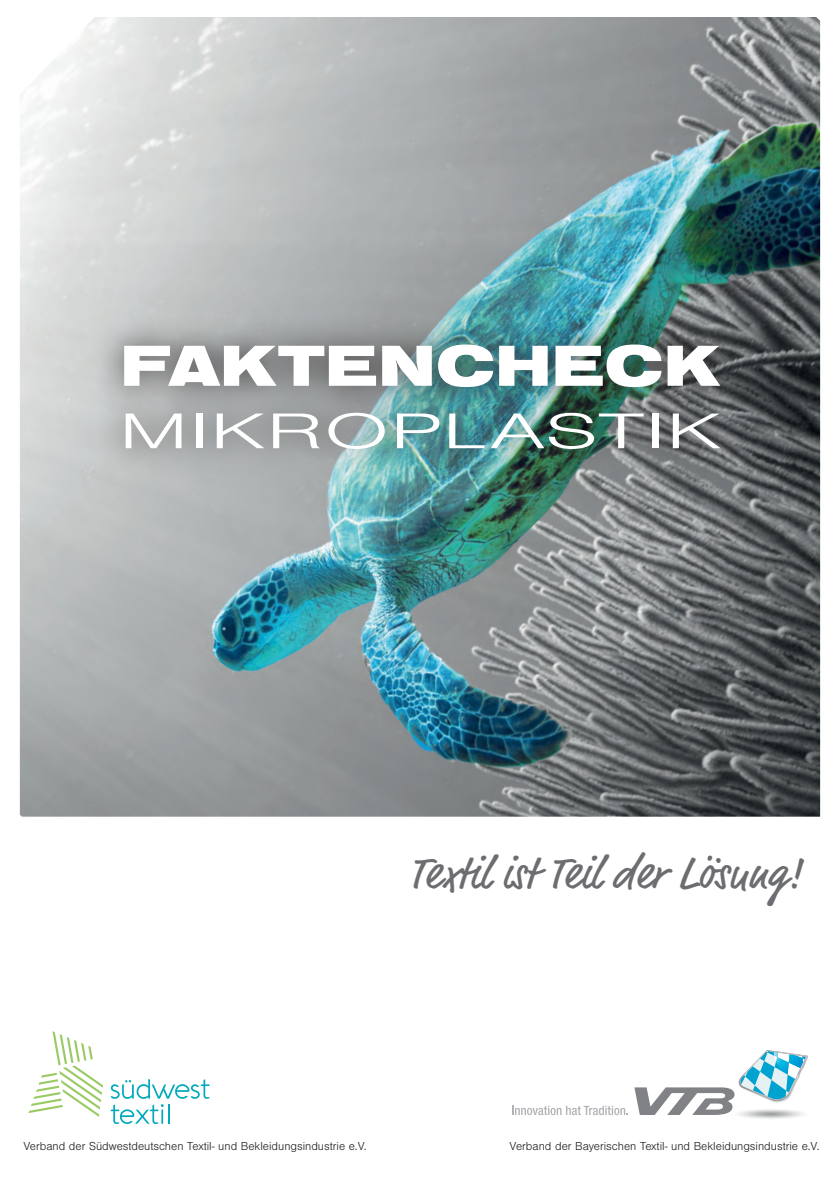
<style>
.page{position:relative;width:840px;height:1191px;background:#fff}
.page>*{position:absolute;margin:0;border:0;box-sizing:border-box;transform-origin:0 0}
.t1{font:900 60px "Nimbus San Ext";color:#fff}
.t2{font:300 52px "Nimbus San";color:#fff;scale:1.75 1}
.t3{font:46px "Market OT";color:#6c6d70}
.t4{font:300 12px "Nimbus San";color:#231f20}
</style>
<div class="page">
<img style="left:20px;top:17px;width:799px;height:799px">
<div style="left:93px;top:314px;width:653px;height:166px;background:#231f20;opacity:.75"></div>
<svg style="left:28px;top:1031px;width:75px;height:85px"></svg>
<svg style="left:110px;top:1079px;width:99px;height:19px"></svg>
<svg style="left:111px;top:1104px;width:58px;height:20px"></svg>
<svg style="left:634px;top:1050px;width:174px;height:69px"></svg>
<svg style="left:512px;top:1105px;width:115px;height:10px"></svg>
<h1 class="t1" style="left:120px;top:332px;width:600px">FAKTENCHECK</h1>
<h2 class="t2" style="left:118px;top:404px;width:346px">MIKROPLASTIK</h2>
<h3 class="t3" style="left:408px;top:845px;width:394px">Textil ist Teil der Lösung!</h3>
<p class="t4" style="left:23px;top:1140px;width:344px">Verband der Südwestdeutschen Textil- und Bekleidungsindustrie e.V.</p>
<p class="t4" style="left:509px;top:1140px;width:311px">Verband der Bayerischen Textil- und Bekleidungsindustrie e.V.</p>
</div>
